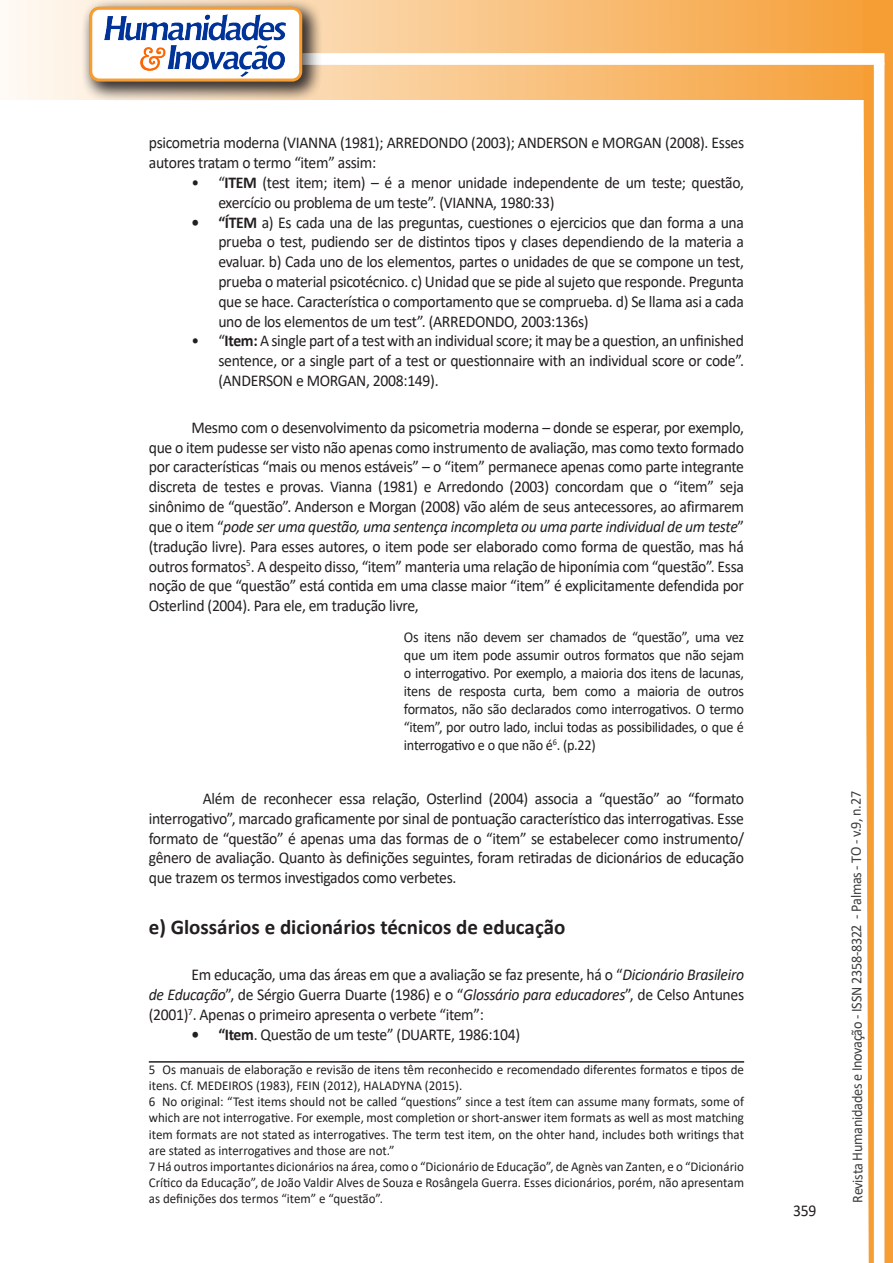
<style>
.page{position:relative;width:893px;height:1263px;background:#fff}
.page>*{position:absolute;margin:0;border:0;box-sizing:border-box;transform-origin:0 0}
.Titulo_2{font:700 21px "Calibri";color:#231f20}
.texto{font:16.5px/19.8px "Calibri";letter-spacing:-.02em;color:#231f20;text-align:justify;scale:.95 1}
.citacao{font:15px/18px "Calibri";letter-spacing:-.02em;color:#231f20;text-align:justify;scale:.95 1}
.t1{font:15px "Calibri";letter-spacing:-.025em;color:#3e3e3f;scale:.95 1}
.Rodapé{font:13.5px/16.2px "Calibri";color:#231f20;text-align:justify;scale:.96 1}
.s1{font-weight:700}
.s2{font-style:italic}
</style>
<div class="page">
<svg style="left:5px;top:0;width:858px;height:100px;background:#f9c484"></svg>
<div style="left:302px;top:53px;width:582px;height:12px;background:#fff;border:2px solid #fff"></div>
<svg style="left:863px;top:0;width:30px;height:1263px"></svg>
<div style="left:81px;top:0;width:241px;height:102px;background:#231f20;opacity:.75"></div>
<div style="left:91px;top:8px;width:210px;height:72px;background:#fff;border-radius:9px"></div>
<img style="left:104px;top:14px;width:181px;height:62px">
<div style="left:89px;top:7px;width:213px;height:75px;border:3px solid #f69e34;border-radius:9px"></div>
<hr style="left:149px;top:1061px;width:595px;height:2px;background:#231f20">
<p class="texto" style="left:149px;top:133px;width:628px">psicometria moderna (VIANNA (1981); ARREDONDO (2003); ANDERSON e MORGAN (2008). Esses autores tratam o termo “item” assim:</p>
<p class="texto" style="left:218px;top:172px;width:555px;text-indent:-27px">• “<span class="s1">ITEM</span> (test item; item) – é a menor unidade independente de um teste; questão, exercício ou problema de um teste”. (VIANNA, 1980:33)</p>
<p class="texto" style="left:218px;top:212px;width:555px;text-indent:-27px"><span class="s1">• “ÍTEM</span> a) Es cada una de las preguntas, cuestiones o ejercicios que dan forma a una prueba o test, pudiendo ser de distintos tipos y clases dependiendo de la materia a evaluar. b) Cada uno de los elementos, partes o unidades de que se compone un test, prueba o material psicotécnico. c) Unidad que se pide al sujeto que responde. Pregunta que se hace. Característica o comportamento que se comprueba. d) Se llama asi a cada uno de los elementos de um test”. (ARREDONDO, 2003:136s)</p>
<p class="texto" style="left:218px;top:331px;width:555px;text-indent:-27px">• “<span class="s1">Item:</span> A single part of a test with an individual score; it may be a question, an unfinished sentence, or a single part of a test or questionnaire with an individual score or code”. (ANDERSON e MORGAN, 2008:149).</p>
<p class="texto" style="left:149px;top:417px;width:628px;text-indent:43px">Mesmo com o desenvolvimento da psicometria moderna – donde se esperar, por exemplo, que o item pudesse ser visto não apenas como instrumento de avaliação, mas como texto formado por características “mais ou menos estáveis” – o “item” permanece apenas como parte integrante discreta de testes e provas. Vianna (1981) e Arredondo (2003) concordam que o “item” seja sinônimo de “questão”. Anderson e Morgan (2008) vão além de seus antecessores, ao afirmarem que o item “<span class="s2">pode ser uma questão, uma sentença incompleta ou uma parte individual de um teste</span>” (tradução livre). Para esses autores, o item pode ser elaborado como forma de questão, mas há outros formatos<sup>5</sup>. A despeito disso, “item” manteria uma relação de hiponímia com “questão”. Essa noção de que “questão” está contida em uma classe maior “item” é explicitamente defendida por Osterlind (2004). Para ele, em tradução livre,</p>
<p class="citacao" style="left:404px;top:627px;width:360px">Os itens não devem ser chamados de “questão”, uma vez que um item pode assumir outros formatos que não sejam o interrogativo. Por exemplo, a maioria dos itens de lacunas, itens de resposta curta, bem como a maioria de outros formatos, não são declarados como interrogativos. O termo “item”, por outro lado, inclui todas as possibilidades, o que é interrogativo e o que não é<sup>6</sup>. (p.22)</p>
<p class="texto" style="left:149px;top:788px;width:628px;text-indent:54px">Além de reconhecer essa relação, Osterlind (2004) associa a “questão” ao “formato interrogativo”, marcado graficamente por sinal de pontuação característico das interrogativas. Esse formato de “questão” é apenas uma das formas de o “item” se estabelecer como instrumento/ gênero de avaliação. Quanto às definições seguintes, foram retiradas de dicionários de educação que trazem os termos investigados como verbetes.</p>
<p class="Titulo_2" style="left:149px;top:912px;width:418px">e) Glossários e dicionários técnicos de educação</p>
<p class="texto" style="left:149px;top:965px;width:628px;text-indent:43px">Em educação, uma das áreas em que a avaliação se faz presente, há o “<span class="s2">Dicionário Brasileiro de Educação</span>”, de Sérgio Guerra Duarte (1986) e o “<span class="s2">Glossário para educadores</span>”, de Celso Antunes (2001)<sup>7</sup>. Apenas o primeiro apresenta o verbete “item”:</p>
<p class="texto" style="left:191px;top:1024px;width:348px"><span class="s1">• “Item</span>. Questão de um teste” (DUARTE, 1986:104)</p>
<p class="Rodapé" style="left:149px;top:1061px;width:621px">5 Os manuais de elaboração e revisão de itens têm reconhecido e recomendado diferentes formatos e tipos de itens. Cf. MEDEIROS (1983), FEIN (2012), HALADYNA (2015).</p>
<p class="Rodapé" style="left:149px;top:1093px;width:622px">6 No original: “Test items should not be called “questions” since a test ítem can assume many formats, some of which are not interrogative. For exemple, most completion or short-answer item formats as well as most matching item formats are not stated as interrogatives. The term test item, on the ohter hand, includes both writings that are stated as interrogatives and those are not.”</p>
<p class="Rodapé" style="left:149px;top:1158px;width:621px">7 Há outros importantes dicionários na área, como o “Dicionário de Educação”, de Agnès van Zanten, e o “Dicionário Crítico da Educação”, de João Valdir Alves de Souza e Rosângela Guerra. Esses dicionários, porém, não apresentam as definições dos termos “item” e “questão”.</p>
<p class="texto" style="left:793px;top:1200px;width:26px">359</p>
<p class="t1" style="left:846px;top:1203px;width:435px;rotate:-90deg">Revista Humanidades e Inovação - ISSN 2358-8322 - Palmas - TO - v.9, n.27</p>
</div>
